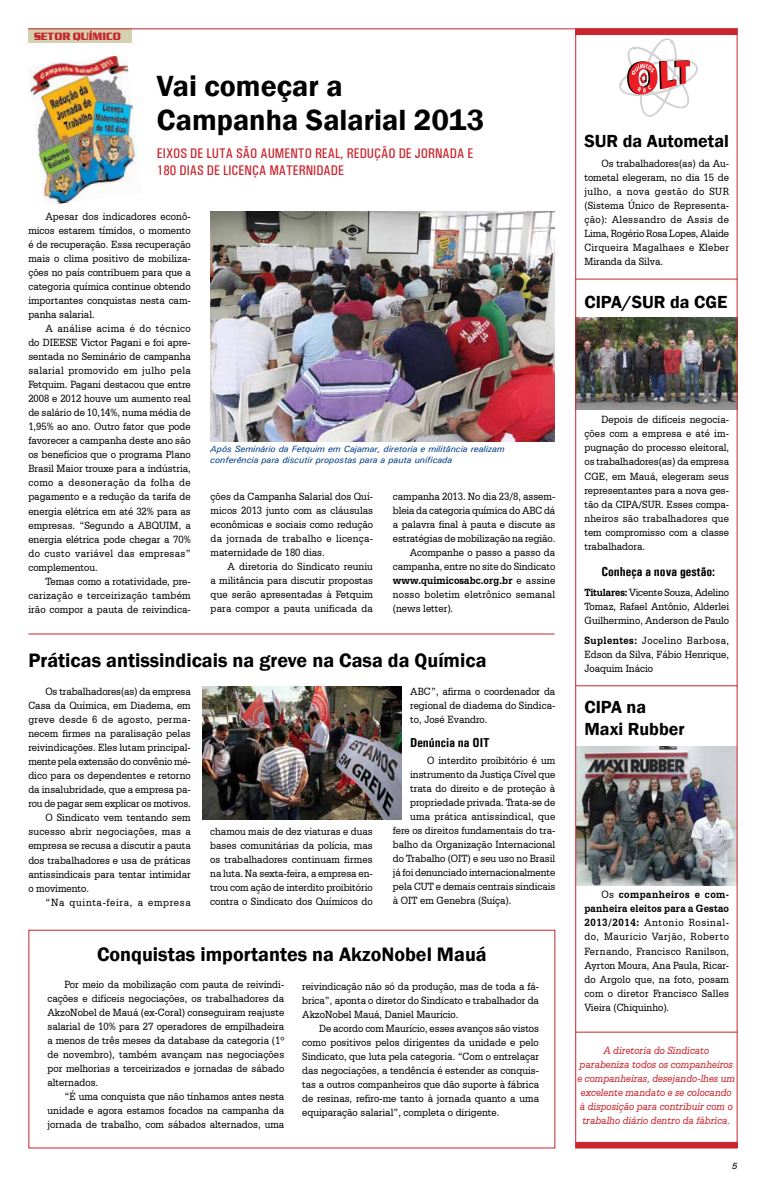
<style>
.page{position:relative;width:766px;height:1191px;background:#fff}
.page>*{position:absolute;margin:0;border:0;box-sizing:border-box;transform-origin:0 0}
.t1{font:600 30px/34px "Franklin Gothic";color:#000}
.t2{font:600 20px "Franklin Gothic";color:#000}
.t3{font:600 18px/21.6px "Franklin Gothic";color:#000}
.t4{font:500 condensed 14px/16.8px "Univers";color:#c9252c}
.t5{font:700 condensed 13px "Univers";color:#000}
.t6{font:11px/14px "Serifa BT";color:#000;text-align:justify;scale:.9 1}
.t7{font:italic 11px/14px "Serifa BT";color:#c9252c;text-align:center;scale:.9 1}
.t8{font:11px "Serifa BT";letter-spacing:.025em;color:#000;scale:.9 1}
.t9{font:700 11px "Serifa BT";letter-spacing:.01em;color:#000;scale:.9 1}
.t10{font:11px "Serifa BT";letter-spacing:.03em;color:#000;scale:.9 1}
.t11{font:11px "Serifa BT";letter-spacing:.065em;color:#000;scale:.9 1}
.t12{font:700 11px "Serpentine D";color:#c9252c;scale:.9 1}
.t13{font:italic 500 9px/10.8px "Univers";color:#023f88}
.t14{font:italic 500 9px "Univers";color:#000}
.s1{font-weight:400}
.s2{font-weight:700}
</style>
<div class="page">
<img style="left:210px;top:212px;width:344px;height:229px">
<img style="left:577px;top:746px;width:158px;height:139px">
<img style="left:577px;top:317px;width:158px;height:92px">
<svg style="left:619px;top:39px;width:78px;height:77px"></svg>
<div style="left:28px;top:28px;width:104px;height:15px;background:#d4d1b3"></div>
<hr style="left:28px;top:28px;width:709px;height:1px;background:#c9252c">
<div style="left:575px;top:28px;width:162px;height:1120px;border:1px solid #c9252c"></div>
<div style="left:575px;top:29px;width:162px;height:6px;background:#c9252c"></div>
<hr style="left:575px;top:685px;width:162px;height:1px;background:#c9252c">
<hr style="left:575px;top:278px;width:162px;height:1px;background:#c9252c">
<hr style="left:575px;top:1031px;width:162px;height:1px;background:#c9252c">
<div style="left:575px;top:1141px;width:162px;height:7px;background:#c9252c;border:1px solid #c9252c"></div>
<img style="left:29px;top:56px;width:108px;height:148px">
<img style="left:203px;top:687px;width:199px;height:132px">
<hr style="left:28px;top:633px;width:526px;height:1px;background:#c9252c">
<div style="left:28px;top:929px;width:527px;height:219px;border:1px solid #c9252c"></div>
<p class="t12" style="left:34px;top:30px;width:98px">SETOR QUÍMICO</p>
<h1 class="t1" style="left:157px;top:69px;width:329px">Vai começar a<br>Campanha Salarial 2013</h1>
<p class="t4" style="left:157px;top:145px;width:318px">EIXOS DE LUTA SÃO AUMENTO REAL, REDUÇÃO DE JORNADA E<br>180 DIAS DE LICENÇA MATERNIDADE</p>
<p class="t6" style="left:28px;top:209px;width:182px;text-indent:17px">Apesar dos indicadores econô&shy;micos estarem tímidos, o momento é de recuperação. Essa recuperação mais o clima positivo de mobiliza&shy;ções no país contribuem para que a categoria química continue obtendo importantes conquistas nesta cam&shy;panha salarial.</p>
<p class="t6" style="left:28px;top:321px;width:182px;text-indent:17px">A análise acima é do técnico do DIEESE Victor Pagani e foi apre&shy;sentada no Seminário de campanha salarial promovido em julho pela Fetquim. Pagani destacou que entre 2008 e 2012 houve um aumento real de salário de 10,14%, numa média de 1,95% ao ano. Outro fator que pode favorecer a campanha deste ano são os benefícios que o programa Plano Brasil Maior trouxe para a indústria, como a desoneração da folha de pagamento e a redução da tarifa de energia elétrica em até 32% para as empresas. “Segundo a ABQUIM, a energia elétrica pode chegar a 70% do custo variável das empresas” complementou.</p>
<p class="t6" style="left:28px;top:574px;width:182px;text-indent:17px">Temas como a rotatividade, pre&shy;carização e terceirização também irão compor a pauta de reivindica-</p>
<p class="t13" style="left:210px;top:443px;width:296px">Após Seminário da Fetquim em Cajamar, diretoria e militância realizam conferência para discutir propostas para a pauta unificada</p>
<p class="t6" style="left:210px;top:489px;width:182px">ções da Campanha Salarial dos Quí&shy;micos 2013 junto com as cláusulas econômicas e sociais como redução da jornada de trabalho e licença&shy;maternidade de 180 dias.</p>
<p class="t6" style="left:210px;top:559px;width:182px;text-indent:17px">A diretoria do Sindicato reuniu a militância para discutir propostas que serão apresentadas à Fetquim para compor a pauta unificada da</p>
<p class="t6" style="left:393px;top:489px;width:182px">campanha 2013. No dia 23/8, assem-</p>
<p class="t6" style="left:393px;top:503px;width:182px">bleia da categoria química do ABC dá</p>
<p class="t6" style="left:393px;top:517px;width:182px">a palavra final à pauta e discute as</p>
<p class="t6" style="left:393px;top:531px;width:182px">estratégias de mobilização na região.</p>
<p class="t6" style="left:410px;top:545px;width:163px">Acompanhe o passo a passo da</p>
<p class="t6" style="left:393px;top:559px;width:182px">campanha, entre no site do Sindicato</p>
<p class="t9" style="left:393px;top:573px;width:182px">www.quimicosabc.org.br <span class="s1">e assine</span></p>
<p class="t8" style="left:393px;top:588px;width:182px">nosso boletim eletrônico semanal</p>
<p class="t6" style="left:393px;top:601px;width:68px">(news letter).</p>
<h2 class="t2" style="left:28px;top:648px;width:459px">Práticas antissindicais na greve na Casa da Química</h2>
<p class="t6" style="left:45px;top:684px;width:163px">Os trabalhadores(as) da empresa</p>
<p class="t6" style="left:28px;top:698px;width:182px">Casa da Química, em Diadema, em</p>
<p class="t10" style="left:28px;top:713px;width:182px">greve desde 6 de agosto, perma-</p>
<p class="t6" style="left:28px;top:726px;width:182px">necem firmes na paralisação pelas</p>
<p class="t6" style="left:28px;top:740px;width:182px">reivindicações. Eles lutam principal-</p>
<p class="t6" style="left:28px;top:754px;width:182px">mente pela extensão do convênio mé-</p>
<p class="t6" style="left:28px;top:768px;width:182px">dico para os dependentes e retorno</p>
<p class="t6" style="left:28px;top:782px;width:182px">da insalubridade, que a empresa pa-</p>
<p class="t6" style="left:28px;top:796px;width:182px">rou de pagar sem explicar os motivos.</p>
<p class="t6" style="left:45px;top:810px;width:163px">O Sindicato vem tentando sem</p>
<p class="t8" style="left:28px;top:825px;width:182px">sucesso abrir negociações, mas a</p>
<p class="t6" style="left:28px;top:838px;width:182px">empresa se recusa a discutir a pauta</p>
<p class="t6" style="left:28px;top:852px;width:182px">dos trabalhadores e usa de práticas</p>
<p class="t6" style="left:28px;top:866px;width:182px">antissindicais para tentar intimidar</p>
<p class="t6" style="left:28px;top:880px;width:69px">o movimento.</p>
<p class="t11" style="left:45px;top:895px;width:163px">“Na quinta-feira, a empresa</p>
<p class="t6" style="left:210px;top:824px;width:182px">chamou mais de dez viaturas e duas bases comunitárias da polícia, mas os trabalhadores continuam firmes na luta. Na sexta-feira, a empresa en&shy;trou com ação de interdito proibitório contra o Sindicato dos Químicos do</p>
<p class="t6" style="left:410px;top:684px;width:163px">ABC”, afirma o coordenador da regional de diadema do Sindica&shy;to, José Evandro.</p>
<p class="t5" style="left:410px;top:735px;width:81px">Denúncia na OIT</p>
<p class="t6" style="left:427px;top:753px;width:144px">O interdito proibitório é um</p>
<p class="t6" style="left:410px;top:767px;width:163px">instrumento da Justiça Cível que</p>
<p class="t6" style="left:410px;top:781px;width:163px">trata do direito e de proteção à</p>
<p class="t6" style="left:410px;top:795px;width:163px">propriedade privada. Trata-se de</p>
<p class="t6" style="left:410px;top:809px;width:163px">uma prática antissindical, que</p>
<p class="t6" style="left:393px;top:823px;width:182px">fere os direitos fundamentais do tra-</p>
<p class="t6" style="left:393px;top:837px;width:182px">balho da Organização Internacional</p>
<p class="t6" style="left:393px;top:851px;width:182px">do Trabalho (OIT) e seu uso no Brasil</p>
<p class="t6" style="left:393px;top:865px;width:182px">já foi denunciado internacionalmente</p>
<p class="t6" style="left:393px;top:879px;width:182px">pela CUT e demais centrais sindicais</p>
<p class="t6" style="left:393px;top:893px;width:133px">à OIT em Genebra (Suíça).</p>
<h2 class="t2" style="left:97px;top:941px;width:391px">Conquistas importantes na AkzoNobel Mauá</h2>
<p class="t6" style="left:47px;top:977px;width:264px;text-indent:17px">Por meio da mobilização com pauta de reivindi&shy;cações e difíceis negociações, os trabalhadores da AkzoNobel de Mauá (ex-Coral) conseguiram reajuste salarial de 10% para 27 operadores de empilhadeira a menos de três meses da database da categoria (1º de novembro), também avançam nas negociações por melhorias a terceirizados e jornadas de sábado alternados.</p>
<p class="t6" style="left:47px;top:1089px;width:264px;text-indent:17px">“É uma conquista que não tínhamos antes nesta unidade e agora estamos focados na campanha da jornada de trabalho, com sábados alternados, uma</p>
<p class="t6" style="left:302px;top:979px;width:264px">reivindicação não só da produção, mas de toda a fá&shy;brica”, aponta o diretor do Sindicato e trabalhador da AkzoNobel Mauá, Daniel Maurício.</p>
<p class="t6" style="left:302px;top:1021px;width:264px;text-indent:17px">De acordo com Maurício, esses avanços são vistos como positivos pelos dirigentes da unidade e pelo Sindicato, que luta pela categoria. “Com o entrelaçar das negociações, a tendência é estender as conquis&shy;tas a outros companheiros que dão suporte à fábrica de resinas, refiro-me tanto à jornada quanto a uma equiparação salarial”, completa o dirigente.</p>
<h3 class="t3" style="left:584px;top:130px;width:146px">SUR da Autometal</h3>
<p class="t6" style="left:584px;top:156px;width:162px;text-indent:17px">Os trabalhadores(as) da Au&shy;tometal elegeram, no dia 15 de julho, a nova gestão do SUR (Sistema Único de Representa&shy;ção): Alessandro de Assis de Lima, Rogério Rosa Lopes, Alaide Cirqueira Magalhaes e Kleber Miranda da Silva.</p>
<h3 class="t3" style="left:584px;top:291px;width:144px">CIPA/SUR da CGE</h3>
<p class="t6" style="left:584px;top:413px;width:162px;text-indent:17px">Depois de difíceis negocia&shy;ções com a empresa e até im&shy;pugnação do processo eleitoral, os trabalhadores(as) da empresa CGE, em Mauá, elegeram seus representantes para a nova ges&shy;tão da CIPA/SUR. Esses compa&shy;nheiros são trabalhadores que tem compromisso com a classe trabalhadora.</p>
<p class="t5" style="left:601px;top:564px;width:115px">Conheça a nova gestão:</p>
<p class="t6" style="left:584px;top:585px;width:162px"><span class="s2">Titulares:</span> Vicente Souza, Adelino Tomaz, Rafael Antônio, Alderlei Guilhermino, Anderson de Paulo</p>
<p class="t6" style="left:584px;top:633px;width:162px"><span class="s2">Suplentes:</span> Jocelino Barbosa, Edson da Silva, Fábio Henrique, Joaquim Inácio</p>
<h3 class="t3" style="left:584px;top:696px;width:102px">CIPA na<br>Maxi Rubber</h3>
<p class="t6" style="left:584px;top:887px;width:162px;text-indent:17px">Os <span class="s2">companheiros e com&shy;panheira eleitos para a Gestao 2013/2014:</span> Antonio Rosinal&shy;do, Mauricio Varjão, Roberto Fernando, Francisco Ranilson, Ayrton Moura, Ana Paula, Ricar&shy;do Argolo que, na foto, posam com o diretor Francisco Salles Vieira (Chiquinho).</p>
<p class="t7" style="left:577px;top:1042px;width:177px">A diretoria do Sindicato parabeniza todos os companheiros e companheiras, desejando-lhes um excelente mandato e se colocando à disposição para contribuir com o trabalho diário dentro da fábrica.</p>
<p class="t14" style="left:731px;top:1159px;width:7px">5</p>
</div>
